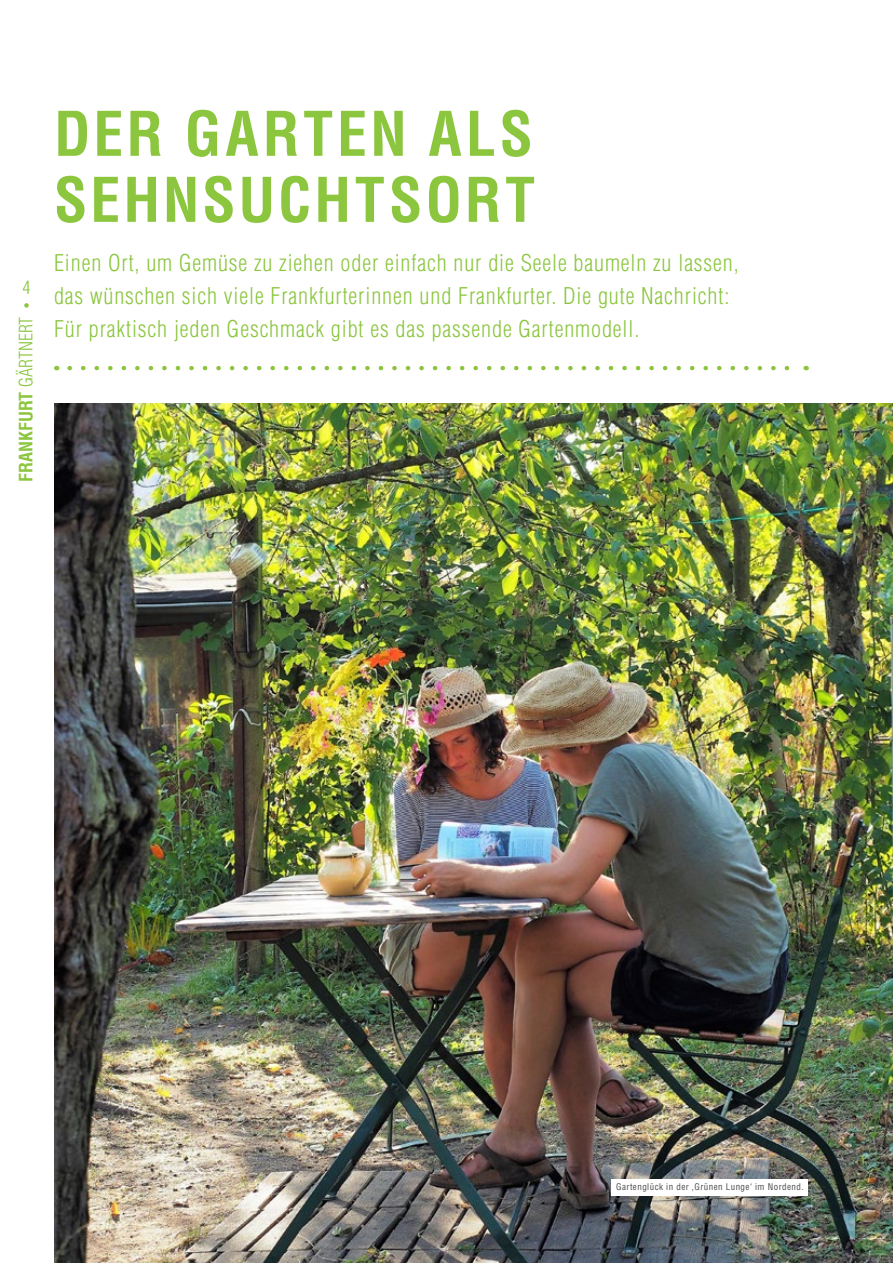
<style>
.page{position:relative;width:893px;height:1263px;background:#fff}
.page>*{position:absolute;margin:0;border:0;box-sizing:border-box;transform-origin:0 0}
.t1{font:700 condensed 60px/66px "Helvetica LT Std";letter-spacing:.05em;color:#8bc63e}
.t2{font:300 condensed 22.5px/33px "Helvetica LT Std";letter-spacing:.04em;color:#8bc63e}
.t3{font:700 condensed 18px "Helvetica LT Std";color:#8bc63e}
.t4{font:300 condensed 18px "Helvetica LT Std";color:#8bc63e}
.t5{font:condensed 9px "Helvetica LT Std";letter-spacing:.05em;color:#4b4c4d}
.s1{font-weight:300}
</style>
<div class="page">
<svg style="left:24px;top:303px;width:5px;height:5px"></svg>
<svg style="left:70px;top:366px;width:720px;height:4px"></svg>
<img style="left:54px;top:403px;width:839px;height:860px">
<div style="left:612px;top:1179px;width:196px;height:16px;background:#fff"></div>
<p class="t4" style="left:22px;top:276px;width:9px">4</p>
<p class="t3" style="left:15px;top:482px;width:167px;rotate:-90deg">FRANKFURT <span class="s1">GÄRTNERT</span></p>
<h1 class="t1" style="left:54px;top:101px;width:483px">DER GARTEN ALS<br>SEHNSUCHTSORT</h1>
<p class="t2" style="left:54px;top:247px;width:686px">Einen Ort, um Gemüse zu ziehen oder einfach nur die Seele baumeln zu lassen, das wünschen sich viele Frankfurterinnen und Frankfurter. Die gute Nachricht:<br>Für praktisch jeden Geschmack gibt es das passende Gartenmodell.</p>
<p class="t5" style="left:616px;top:1181px;width:189px">Gartenglück in der ‚Grünen Lunge‘ im Nordend.</p>
</div>
